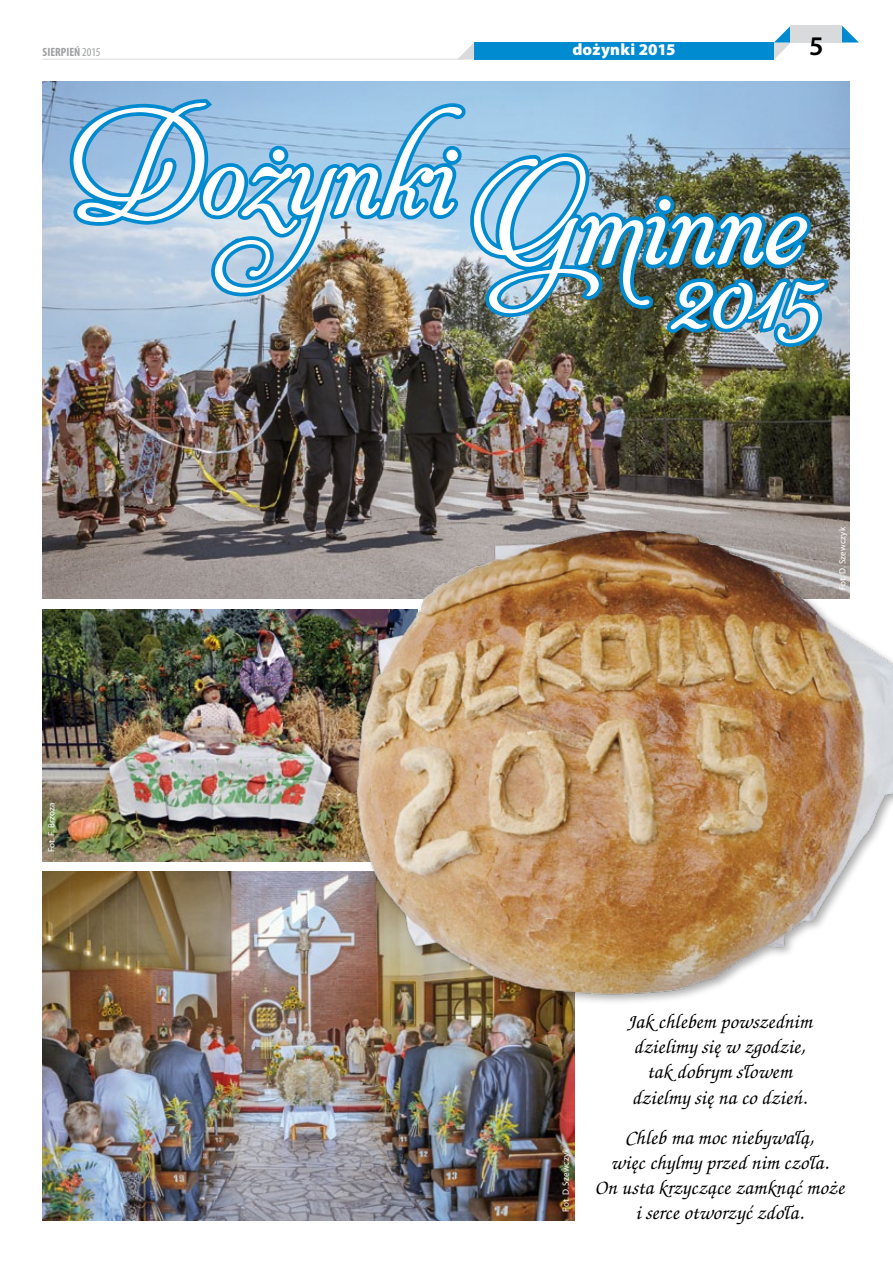
<style>
.page{position:relative;width:893px;height:1263px;background:#fff}
.page>*{position:absolute;margin:0;border:0;box-sizing:border-box;transform-origin:0 0}
.t1{font:90px "Aphrodite Pro";letter-spacing:.01em;color:#fff}
.t2{font:72px "Aphrodite Pro";color:#fff}
.t3{font:600 27px "Myriad Pro";color:#000}
.t4{font:italic 500 21px/25.2px "Te X Gyre Chorus";color:#000;text-align:center}
.t5{font:900 16.5px "Myriad Pro";letter-spacing:.015em;color:#fff}
.t6{font:700 condensed 12px "Myriad Pro";letter-spacing:.005em;color:#9c9e9f}
.t7{font:9px "Myriad Pro";letter-spacing:.015em;color:#fff}
.s1{font-weight:400}
</style>
<div class="page">
<div style="left:474px;top:43px;width:300px;height:17px;background:#008bd0"></div>
<svg style="left:774px;top:26px;width:17px;height:33px"></svg>
<svg style="left:457px;top:43px;width:17px;height:17px"></svg>
<svg style="left:842px;top:26px;width:17px;height:17px"></svg>
<div style="left:791px;top:26px;width:51px;height:17px;background:#d9dadb"></div>
<hr style="left:43px;top:59px;width:421px;height:1px;background:#d9dadb">
<img style="left:43px;top:82px;width:807px;height:516px">
<img style="left:69px;top:92px;width:767px;height:283px">
<img style="left:43px;top:609px;width:249px;height:252px">
<img style="left:42px;top:872px;width:532px;height:348px">
<img style="left:292px;top:506px;width:601px;height:506px">
<p class="t6" style="left:43px;top:44px;width:59px">SIERPIEŃ <span class="s1">2015</span></p>
<p class="t5" style="left:572px;top:40px;width:105px">dożynki 2015</p>
<p class="t3" style="left:809px;top:29px;width:16px">5</p>
<h1 class="t1" style="left:60px;top:130px;width:397px">Dożynki</h1>
<h1 class="t1" style="left:464px;top:179px;width:342px">Gminne</h1>
<h2 class="t2" style="left:673px;top:260px;width:151px">2015</h2>
<p class="t7" style="left:837px;top:590px;width:65px;rotate:-90deg">Fot. D. Szewczyk</p>
<p class="t7" style="left:46px;top:852px;width:51px;rotate:-90deg">Fot. F. Brzoza</p>
<p class="t7" style="left:560px;top:1212px;width:65px;rotate:-90deg">Fot. D. Szewczyk</p>
<p class="t4" style="left:627px;top:1007px;width:186px">Jak chlebem powszednim dzielimy się w zgodzie, tak dobrym słowem dzielmy się na co dzień.</p>
<p class="t4" style="left:594px;top:1123px;width:251px">Chleb ma moc niebywałą,<br>więc chylmy przed nim czoła.<br>On usta krzyczące zamknąć może i serce otworzyć zdoła.</p>
</div>
